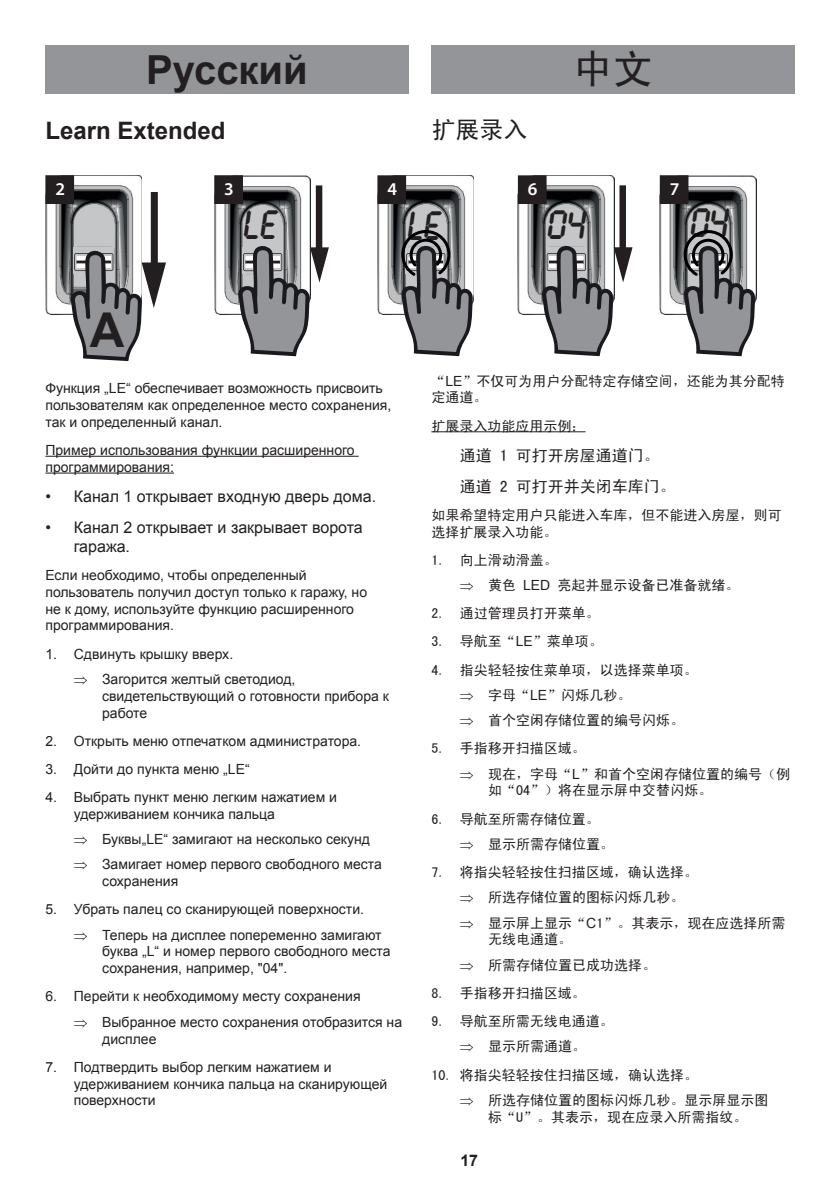
<style>
.page{position:relative;width:840px;height:1191px;background:#fff}
.page>*{position:absolute;margin:0;border:0;box-sizing:border-box;transform-origin:0 0}
.t1{font:700 48px "Arial";color:#231f20}
.t2{font:700 40px "Arial";color:#231f20}
.t3{font:40px "Sim Hei";color:#231f20}
.t4{font:36px "LCD Bold";color:#231f20}
.t5{font:700 24px "Arial";color:#231f20}
.t6{font:24px "Sim Hei";color:#231f20}
.t7{font:600 18px "Myriad Pro";color:#fff}
.t8{font:16px/19.2px "Arial";color:#231f20}
.t9{font:16px/30.6px "Sim Hei";color:#231f20}
.t10{font:700 16px "Arial";color:#231f20}
.t11{font:14px/16.8px "Arial";color:#231f20}
.t12{font:14px/25.2px "Sim Hei";color:#231f20}
.s1{font-family:"Arial"}
</style>
<div class="page">
<div style="left:45px;top:45px;width:363px;height:49px;background:#939598"></div>
<div style="left:431px;top:45px;width:363px;height:49px;background:#939598"></div>
<hr style="left:431px;top:431px;width:154px;height:1px;background:#231f20">
<hr style="left:45px;top:456px;width:313px;height:1px;background:#231f20">
<hr style="left:45px;top:472px;width:129px;height:1px;background:#231f20">
<img style="left:214px;top:175px;width:96px;height:139px">
<div style="left:315px;top:185px;width:7px;height:69px;background:#231f20"></div>
<svg style="left:237px;top:243px;width:92px;height:113px"></svg>
<div style="left:215px;top:176px;width:27px;height:27px;background:#231f20"></div>
<div style="left:214px;top:175px;width:29px;height:29px;border:1px solid #231f20"></div>
<img style="left:377px;top:175px;width:96px;height:139px">
<div style="left:378px;top:176px;width:27px;height:27px;background:#231f20"></div>
<div style="left:377px;top:175px;width:29px;height:29px;border:1px solid #231f20"></div>
<svg style="left:400px;top:230px;width:73px;height:126px;background:#87888a"></svg>
<img style="left:517px;top:175px;width:97px;height:139px">
<div style="left:619px;top:185px;width:6px;height:69px;background:#231f20"></div>
<svg style="left:540px;top:243px;width:92px;height:113px"></svg>
<div style="left:518px;top:176px;width:27px;height:27px;background:#231f20"></div>
<div style="left:517px;top:175px;width:29px;height:29px;border:1px solid #231f20"></div>
<img style="left:659px;top:175px;width:96px;height:139px">
<svg style="left:682px;top:230px;width:73px;height:126px;background:#87888a"></svg>
<div style="left:660px;top:176px;width:27px;height:27px;background:#231f20"></div>
<div style="left:659px;top:175px;width:29px;height:29px;border:1px solid #231f20"></div>
<img style="left:45px;top:175px;width:97px;height:139px">
<div style="left:151px;top:192px;width:7px;height:79px;background:#231f20"></div>
<svg style="left:70px;top:247px;width:96px;height:114px"></svg>
<div style="left:46px;top:176px;width:28px;height:27px;background:#231f20"></div>
<div style="left:45px;top:175px;width:29px;height:29px;border:1px solid #231f20"></div>
<h2 class="t2" style="left:146px;top:43px;width:163px">Русский</h2>
<h2 class="t3" style="left:572px;top:49px;width:81px">中文</h2>
<h3 class="t5" style="left:45px;top:115px;width:182px">Learn Extended</h3>
<h3 class="t6" style="left:431px;top:118px;width:97px">扩展录入</h3>
<p class="t7" style="left:55px;top:178px;width:11px">2</p>
<p class="t7" style="left:669px;top:178px;width:11px">7</p>
<p class="t7" style="left:224px;top:178px;width:11px">3</p>
<p class="t7" style="left:527px;top:178px;width:11px">6</p>
<p class="t7" style="left:387px;top:178px;width:11px">4</p>
<h3 class="t4" style="left:244px;top:205px;width:35px">LE</h3>
<h3 class="t4" style="left:408px;top:206px;width:35px">LE</h3>
<h3 class="t4" style="left:547px;top:205px;width:39px">04</h3>
<h3 class="t4" style="left:690px;top:204px;width:39px">04</h3>
<h1 class="t1" style="left:90px;top:298px;width:36px">А</h1>
<p class="t11" style="left:45px;top:380px;width:347px">Функция „LE“ обеспечивает возможность присвоить пользователям как определенное место сохранения, так и определенный канал.</p>
<p class="t11" style="left:45px;top:441px;width:311px">Пример использования функции расширенного программирования:</p>
<p class="t8" style="left:45px;top:487px;width:332px">• Канал 1 открывает входную дверь дома.</p>
<p class="t8" style="left:74px;top:517px;width:290px;text-indent:-28px">• Канал 2 открывает и закрывает ворота гаража.</p>
<p class="t11" style="left:45px;top:567px;width:323px">Если необходимо, чтобы определенный пользователь получил доступ только к гаражу, но не к дому, используйте функцию расширенного программирования.</p>
<p class="t11" style="left:74px;top:641px;width:223px;line-height:25.2px;text-indent:-28px">1. Сдвинуть крышку вверх.<br>⇒ Загорится желтый светодиод,</p>
<p class="t11" style="left:102px;top:687px;width:288px">свидетельствующий о готовности прибора к работе</p>
<p class="t11" style="left:45px;top:732px;width:317px">2. Открыть меню отпечатком администратора.</p>
<p class="t11" style="left:45px;top:760px;width:206px">3. Дойти до пункта меню „LE“</p>
<p class="t11" style="left:74px;top:789px;width:264px;text-indent:-28px">4. Выбрать пункт меню легким нажатием и удерживанием кончика пальца</p>
<p class="t11" style="left:74px;top:826px;width:309px;line-height:25.2px">⇒ Буквы„LE“ замигают на несколько секунд ⇒ Замигает номер первого свободного места</p>
<p class="t11" style="left:102px;top:873px;width:78px">сохранения</p>
<p class="t11" style="left:74px;top:897px;width:309px;line-height:25.2px;text-indent:-28px">5. Убрать палец со сканирующей поверхности.<br>⇒ Теперь на дисплее попеременно замигают</p>
<p class="t11" style="left:102px;top:943px;width:289px">буква „L“ и номер первого свободного места сохранения, например, "04".</p>
<p class="t11" style="left:74px;top:984px;width:329px;line-height:25.2px;text-indent:-28px">6. Перейти к необходимому месту сохранения<br>⇒ Выбранное место сохранения отобразится на</p>
<p class="t11" style="left:102px;top:1030px;width:56px">дисплее</p>
<p class="t11" style="left:74px;top:1058px;width:315px;text-indent:-28px">7. Подтвердить выбор легким нажатием и удерживанием кончика пальца на сканирующей поверхности</p>
<p class="t12" style="left:431px;top:372px;width:355px;line-height:16.8px">“<span class="s1">LE</span>”不仅可为用户分配特定存储空间，还能为其分配特定通道。</p>
<p class="t12" style="left:431px;top:413px;width:155px">扩展录入功能应用示例：</p>
<p class="t9" style="left:459px;top:440px;width:217px">通道 1 可打开房屋通道门。通道 2 可打开并关闭车库门。</p>
<p class="t12" style="left:431px;top:506px;width:351px;line-height:16.8px">如果希望特定用户只能进入车库，但不能进入房屋，则可选择扩展录入功能。</p>
<p class="t12" style="left:459px;top:547px;width:281px;text-indent:-28px">1. 向上滑动滑盖。<br>⇒ 黄色 <span class="s1">LED</span> 亮起并显示设备已准备就绪。</p>
<p class="t12" style="left:431px;top:600px;width:170px">2. 通过管理员打开菜单。</p>
<p class="t12" style="left:431px;top:629px;width:173px">3. 导航至“<span class="s1">LE</span>”菜单项。</p>
<p class="t12" style="left:459px;top:657px;width:239px;text-indent:-28px">4. 指尖轻轻按住菜单项，以选择菜单项。⇒ 字母“<span class="s1">LE</span>”闪烁几秒。<br>⇒ 首个空闲存储位置的编号闪烁。</p>
<p class="t12" style="left:459px;top:735px;width:332px;text-indent:-28px">5. 手指移开扫描区域。<br>⇒ 现在，字母“<span class="s1">L</span>”和首个空闲存储位置的编号（例</p>
<p class="t12" style="left:488px;top:778px;width:225px">如“04”）将在显示屏中交替闪烁。</p>
<p class="t12" style="left:459px;top:806px;width:156px;text-indent:-28px">6. 导航至所需存储位置。⇒ 显示所需存储位置。</p>
<p class="t12" style="left:459px;top:859px;width:327px;text-indent:-28px">7. 将指尖轻轻按住扫描区域，确认选择。<br>⇒ 所选存储位置的图标闪烁几秒。<br>⇒ 显示屏上显示“<span class="s1">C</span>1”。其表示，现在应选择所需</p>
<p class="t12" style="left:459px;top:927px;width:198px;text-indent:28px">无线电通道。<br>⇒ 所需存储位置已成功选择。</p>
<p class="t12" style="left:431px;top:980px;width:156px">8. 手指移开扫描区域。</p>
<p class="t12" style="left:431px;top:1008px;width:184px;text-align:center">9. 导航至所需无线电通道。⇒ 显示所需通道。</p>
<p class="t12" style="left:459px;top:1062px;width:310px;text-indent:-28px">10. 将指尖轻轻按住扫描区域，确认选择。<br>⇒ 所选存储位置的图标闪烁几秒。显示屏显示图</p>
<p class="t12" style="left:488px;top:1104px;width:261px">标“U”。其表示，现在应录入所需指纹。</p>
<p class="t10" style="left:460px;top:1149px;width:19px">17</p>
</div>
